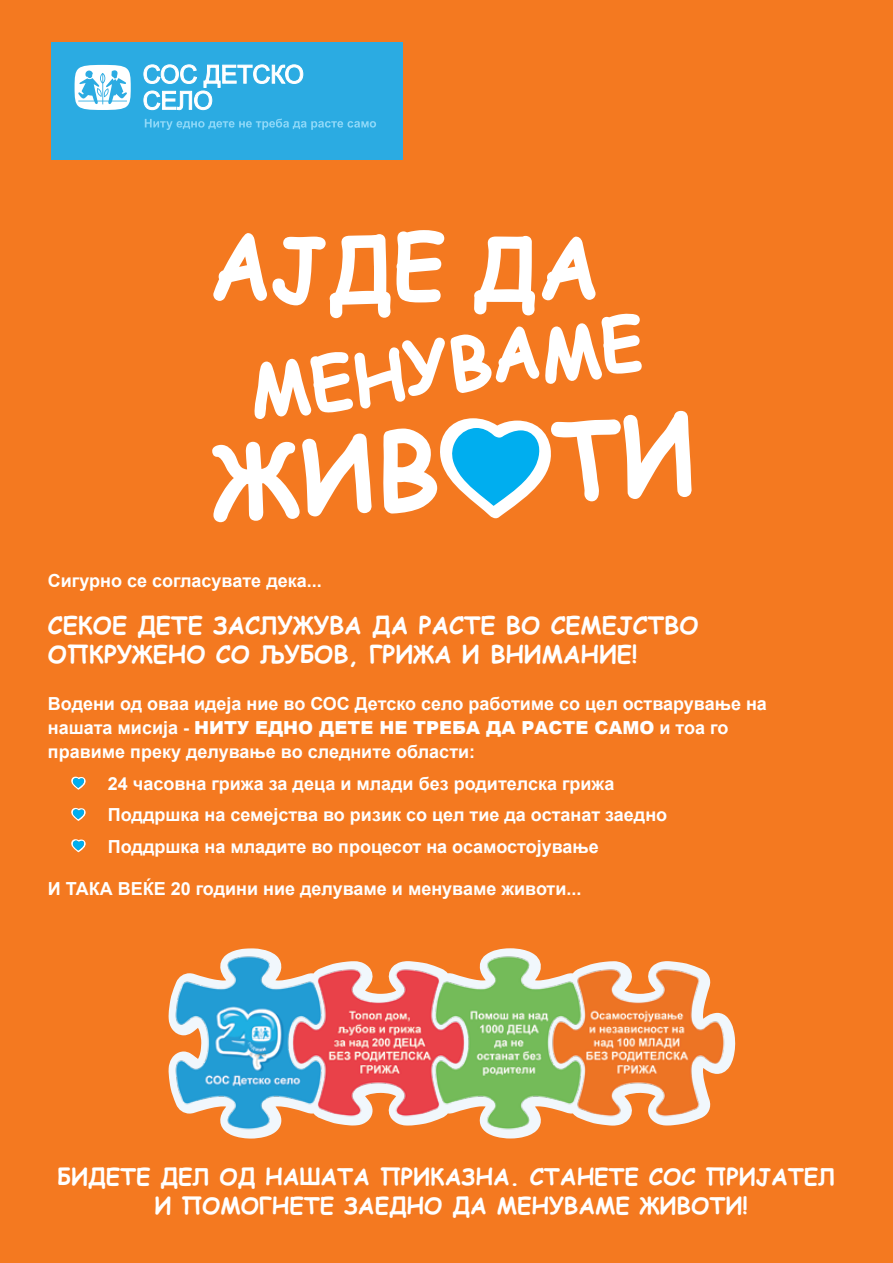
<style>
.page{position:relative;width:893px;height:1263px;background:#f47920}
.page>*{position:absolute;margin:0;border:0;box-sizing:border-box;transform-origin:0 0}
.t1{font:700 24px/28.8px "Comic Sans MS";color:#fff}
.t2{font:700 22.95px/28.7px "Comic Sans MS";color:#fff;text-align:center}
.t3{font:700 18px/24px "Arial";color:#fff}
.s1{font-weight:900}
</style>
<div class="page">
<div style="left:52px;top:42px;width:351px;height:117px;background:#2babe2"></div>
<svg style="left:75px;top:65px;width:56px;height:45px"></svg>
<svg style="left:143px;top:64px;width:161px;height:46px"></svg>
<svg style="left:145px;top:119px;width:231px;height:11px"></svg>
<svg style="left:212px;top:230px;width:480px;height:292px"></svg>
<svg style="left:71px;top:777px;width:15px;height:13px"></svg>
<svg style="left:71px;top:808px;width:15px;height:13px"></svg>
<svg style="left:71px;top:839px;width:15px;height:13px"></svg>
<img style="left:168px;top:948px;width:568px;height:191px">
<p class="t3" style="left:48px;top:569px;width:275px">Сигурно се согласувате дека...</p>
<h1 class="t1" style="left:48px;top:610px;width:652px">СЕКОЕ ДЕТЕ ЗАСЛУЖУВА ДА РАСТЕ ВО СЕМЕЈСТВО<br>ОПКРУЖЕНО СО ЉУБОВ, ГРИЖА И ВНИМАНИЕ!</h1>
<p class="t3" style="left:48px;top:692px;width:721px">Водени од оваа идеја ние во СОС Детско село работиме со цел остварување на нашата мисија - <span class="s1">НИТУ ЕДНО ДЕТЕ НЕ ТРЕБА ДА РАСТЕ САМО</span> и тоа го правиме преку делување во следните области:</p>
<p class="t3" style="left:108px;top:768px;width:561px;line-height:31.5px">24 часовна грижа за деца и млади без родителска грижа<br>Поддршка на семејства во ризик со цел тие да останат заедно<br>Поддршка на младите во процесот на осамостојување</p>
<p class="t3" style="left:48px;top:876px;width:535px">И ТАКА ВЕЌЕ 20 години ние делуваме и менуваме животи...</p>
<p class="t2" style="left:57px;top:1162px;width:779px">БИДЕТЕ ДЕЛ ОД НАШАТА ПРИКАЗНА. СТАНЕТЕ СОС ПРИЈАТЕЛ<br>И ПОМОГНЕТЕ ЗАЕДНО ДА МЕНУВАМЕ ЖИВОТИ!</p>
</div>
